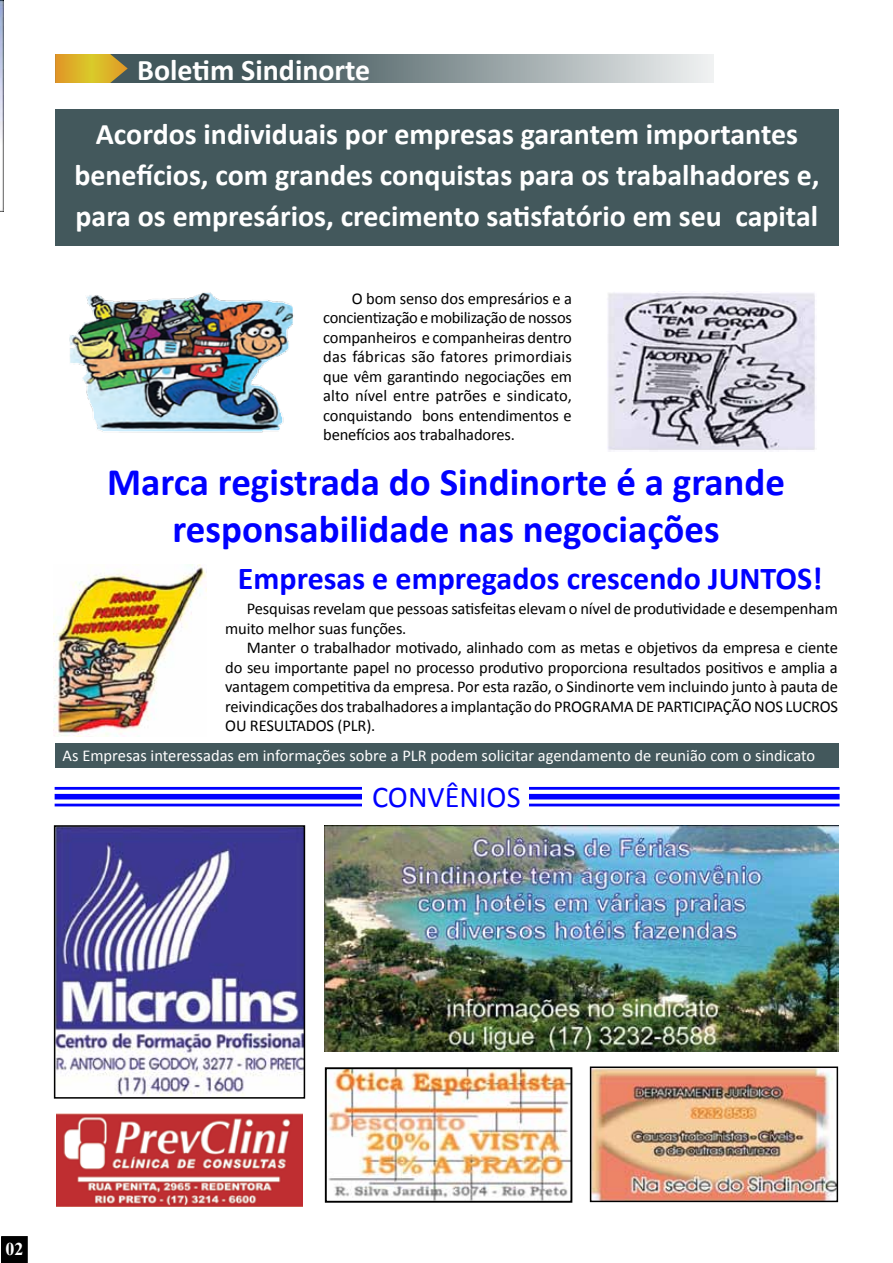
<style>
.page{position:relative;width:893px;height:1263px;background:#fff}
.page>*{position:absolute;margin:0;border:0;box-sizing:border-box;transform-origin:0 0}
.t1{font:700 39px/46.8px "Calibri";color:#00f;text-align:center}
.t2{font:700 31.95px "Calibri";color:#00f}
.t3{font:30.3px "Calibri";color:#00f}
.t4{font:700 30px/41.4px "Calibri";color:#fff;text-align:center}
.t5{font:700 18px "Times New Roman";color:#fff}
.t6{font:16.5px/19.5px "Calibri";letter-spacing:-.01em;color:#000;text-align:justify}
.t7{font:16.5px "Calibri";color:#fff}
</style>
<div class="page">
<img style="left:0;top:0;width:3px;height:211px">
<div style="left:2px;top:1237px;width:25px;height:25px;background:#000"></div>
<div style="left:1px;top:1236px;width:27px;height:27px;border:2px solid #000"></div>
<svg style="left:128px;top:54px;width:586px;height:29px;background:#829092"></svg>
<svg style="left:55px;top:54px;width:73px;height:29px;background:#c9a62e"></svg>
<div style="left:55px;top:109px;width:784px;height:137px;background:#43585c"></div>
<div style="left:55px;top:743px;width:784px;height:25px;background:#43585c"></div>
<img style="left:56px;top:1113px;width:247px;height:94px">
<img style="left:592px;top:1068px;width:244px;height:132px">
<div style="left:590px;top:1066px;width:248px;height:136px;border:1px solid #000"></div>
<img style="left:328px;top:1070px;width:241px;height:130px">
<div style="left:325px;top:1067px;width:247px;height:136px;border:2px solid #000"></div>
<img style="left:57px;top:828px;width:245px;height:268px">
<div style="left:54px;top:825px;width:251px;height:274px;border:2px solid #000"></div>
<hr style="left:55px;top:787px;width:785px;height:3px;background:#00f">
<div style="left:55px;top:794px;width:785px;height:5px;background:#00f"></div>
<hr style="left:55px;top:804px;width:785px;height:2px;background:#00f">
<div style="left:362px;top:778px;width:166px;height:37px;background:#fff"></div>
<img style="left:69px;top:292px;width:225px;height:141px">
<img style="left:607px;top:291px;width:208px;height:160px">
<img style="left:54px;top:564px;width:153px;height:173px">
<img style="left:325px;top:825px;width:513px;height:227px">
<h3 class="t4" style="left:137px;top:48px;width:235px">Boletim Sindinorte</h3>
<h3 class="t4" style="left:74px;top:112px;width:746px">Acordos individuais por empresas garantem importantes benefícios, com grandes conquistas para os trabalhadores e, para os empresários, crecimento satisfatório em seu capital</h3>
<p class="t6" style="left:323px;top:288px;width:250px;text-indent:29px">O bom senso dos empresários e a concientização e mobilização de nossos companheiros e companheiras dentro das fábricas são fatores primordiais que vêm garantindo negociações em alto nível entre patrões e sindicato, conquistando bons entendimentos e benefícios aos trabalhadores.</p>
<h1 class="t1" style="left:107px;top:457px;width:680px">Marca registrada do Sindinorte é a grande responsabilidade nas negociações</h1>
<h2 class="t2" style="left:238px;top:558px;width:586px">Empresas e empregados crescendo JUNTOS!</h2>
<p class="t6" style="left:225px;top:598px;width:614px;text-indent:22px">Pesquisas revelam que pessoas satisfeitas elevam o nível de produtividade e desempenham muito melhor suas funções.</p>
<p class="t6" style="left:225px;top:637px;width:614px;text-indent:22px">Manter o trabalhador motivado, alinhado com as metas e objetivos da empresa e ciente do seu importante papel no processo produtivo proporciona resultados positivos e amplia a vantagem competitiva da empresa. Por esta razão, o Sindinorte vem incluindo junto à pauta de reivindicações dos trabalhadores a implantação do PROGRAMA DE PARTICIPAÇÃO NOS LUCROS OU RESULTADOS (PLR).</p>
<p class="t7" style="left:63px;top:745px;width:754px">As Empresas interessadas em informações sobre a PLR podem solicitar agendamento de reunião com o sindicato</p>
<h3 class="t3" style="left:372px;top:778px;width:150px">CONVÊNIOS</h3>
<p class="t5" style="left:5px;top:1236px;width:19px">02</p>
</div>
